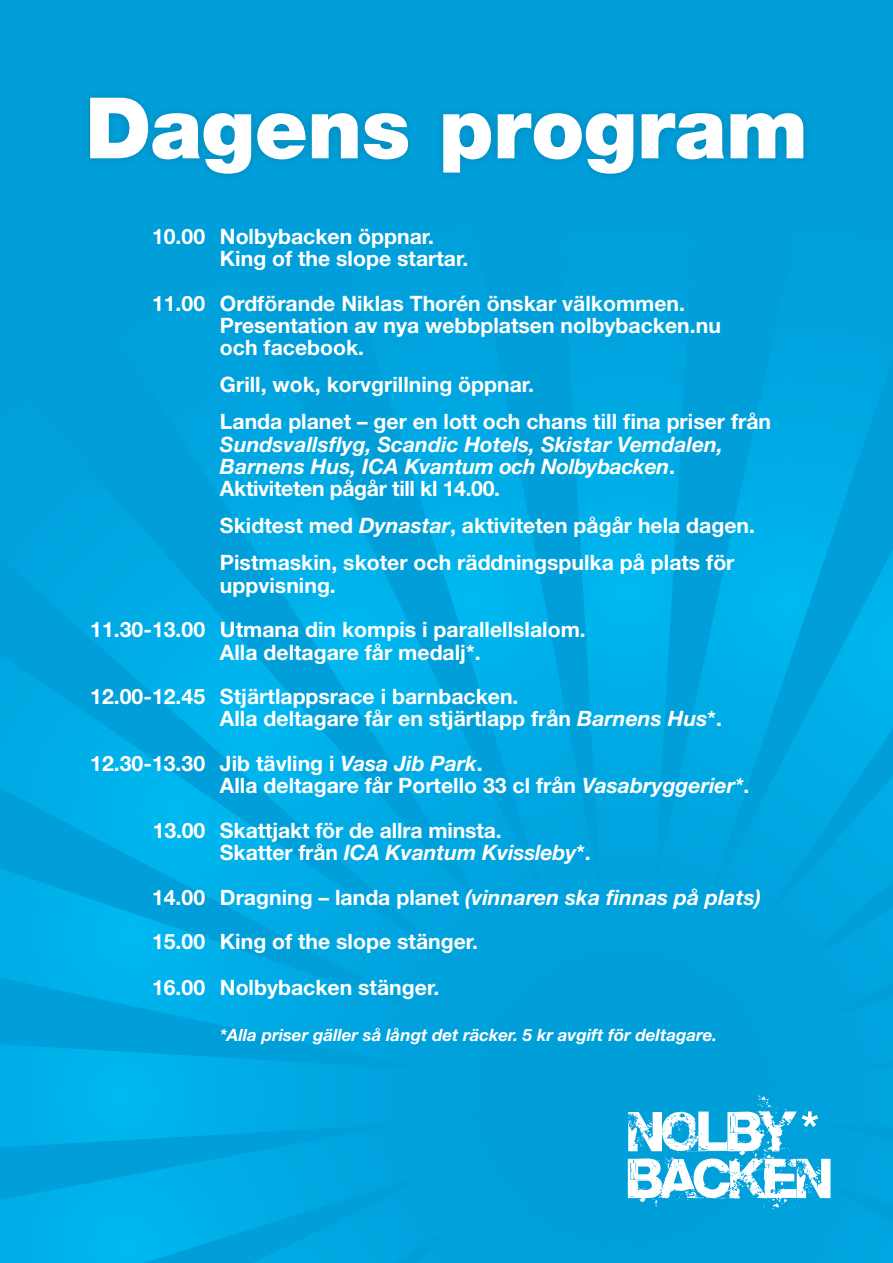
<style>
.page{position:relative;width:893px;height:1263px;background:#009fda}
.page>*{position:absolute;margin:0;border:0;box-sizing:border-box;transform-origin:0 0}
.t1{font:900 84.9px "Helvetica Neue LT Std";letter-spacing:-.005em;color:#fff}
.t2{font:700 21.15px/44.5px "Helvetica Neue LT Std";color:#fff}
.t3{font:italic 700 21.15px/22.4px "Helvetica Neue LT Std";color:#fff}
.t4{font:italic 700 16.95px "Helvetica Neue LT Std";color:#fff}
.s1{font-style:normal}
.s2{font-style:italic}
</style>
<div class="page">
<svg style="left:639px;top:433px;width:221px;height:116px"></svg>
<svg style="left:97px;top:433px;width:542px;height:221px"></svg>
<svg style="left:638px;top:549px;width:255px;height:299px"></svg>
<svg style="left:0;top:1110px;width:301px;height:153px"></svg>
<svg style="left:0;top:654px;width:306px;height:456px"></svg>
<svg style="left:306px;top:433px;width:332px;height:488px"></svg>
<div style="left:81px;top:89px;width:732px;height:94px;background:#231f20;opacity:.2"></div>
<svg style="left:627px;top:1095px;width:204px;height:114px"></svg>
<h1 class="t1" style="left:85px;top:77px;width:724px">Dagens program</h1>
<p class="t2" style="left:220px;top:224px;width:250px;line-height:22.4px;text-indent:-68px">10.00 Nolbybacken öppnar.<br>King of the slope startar.</p>
<p class="t2" style="left:220px;top:291px;width:502px;line-height:22.4px;text-indent:-68px">11.00 Ordförande Niklas Thorén önskar välkommen.<br>Presentation av nya webbplatsen nolbybacken.nu och facebook.</p>
<p class="t2" style="left:220px;top:366px;width:553px;line-height:37.2px">Grill, wok, korvgrillning öppnar.<br>Landa planet – ger en lott och chans till fina priser från</p>
<p class="t3" style="left:220px;top:432px;width:505px">Sundsvallsflyg, Scandic Hotels, Skistar Vemdalen,<br>Barnens Hus, ICA Kvantum och Nolbybacken<span class="s1">.<br>Aktiviteten pågår till kl 14.00.</span></p>
<p class="t2" style="left:220px;top:507px;width:537px;line-height:37.2px">Skidtest med <span class="s2">Dynastar</span>, aktiviteten pågår hela dagen.<br>Pistmaskin, skoter och räddningspulka på plats för</p>
<p class="t2" style="left:90px;top:562px;width:497px;text-indent:130px">uppvisning.<br>11.30-13.00 Utmana din kompis i parallellslalom.</p>
<p class="t2" style="left:90px;top:629px;width:430px;text-indent:130px">Alla deltagare får medalj*.<br>12.00-12.45 Stjärtlappsrace i barnbacken.</p>
<p class="t2" style="left:90px;top:696px;width:633px;text-indent:130px">Alla deltagare får en stjärtlapp från <span class="s2">Barnens Hus</span>*.<br>12.30-13.30 Jib tävling i <span class="s2">Vasa Jib Park</span>.</p>
<p class="t2" style="left:153px;top:763px;width:598px;text-indent:67px">Alla deltagare får Portello 33 cl från <span class="s2">Vasabryggerier*</span>.<br>13.00 Skattjakt för de allra minsta.</p>
<p class="t2" style="left:152px;top:830px;width:610px;text-indent:68px">Skatter från <span class="s2">ICA Kvantum Kvissleby</span>*.<br>14.00 Dragning – landa planet <span class="s2">(vinnaren ska finnas på plats)<br></span>15.00 King of the slope stänger.<br>16.00 Nolbybacken stänger.</p>
<p class="t4" style="left:220px;top:1025px;width:499px">*Alla priser gäller så långt det räcker. 5 kr avgift för deltagare.</p>
</div>
